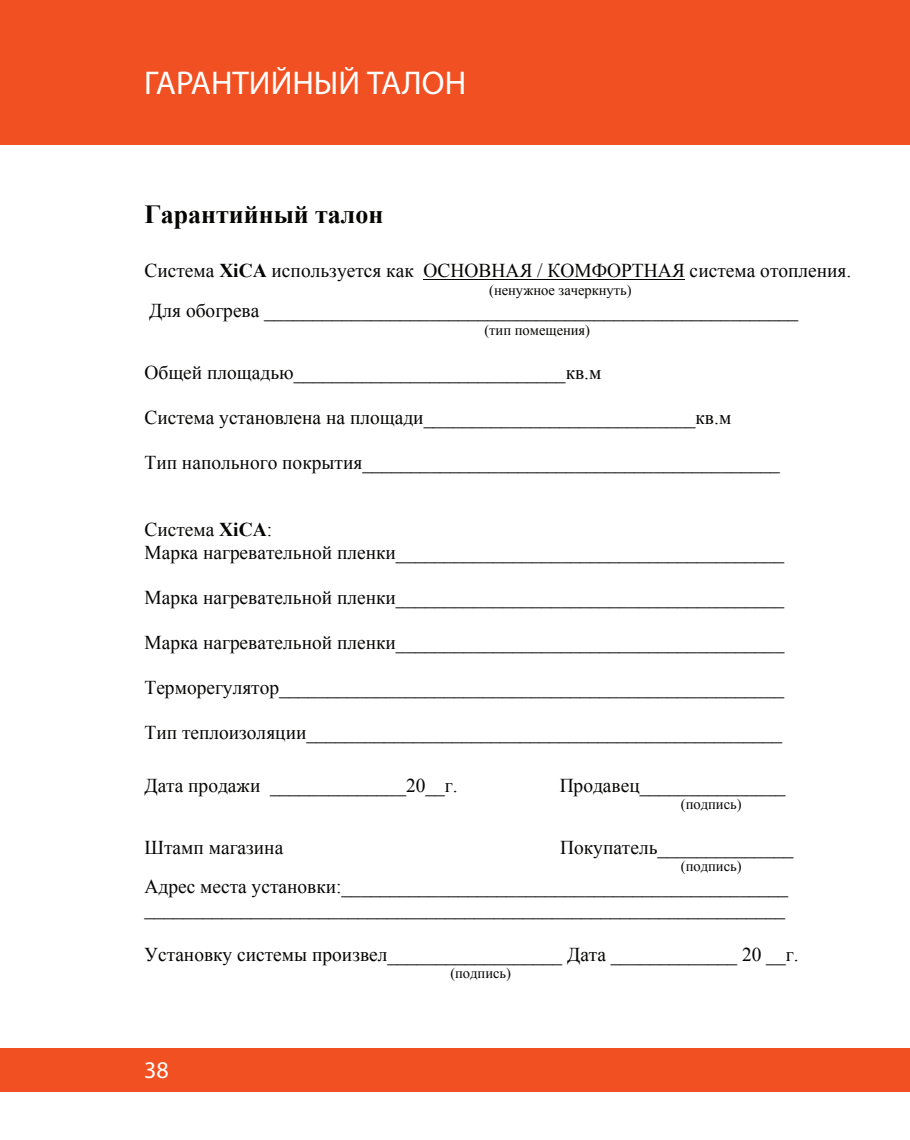
<style>
.page{position:relative;width:910px;height:1140px;background:#fff}
.page>*{position:absolute;margin:0;border:0;box-sizing:border-box;transform-origin:0 0}
.t1{font:33px "Myriad Pro";color:#fff}
.t2{font:700 26.1px "Times New Roman";color:#050504}
.t3{font:24px "Myriad Pro";color:#fff}
.t4{font:19.5px/22.5px "Times New Roman";color:#050504}
.t5{font:14.7px "Times New Roman";color:#050504}
.s1{font-weight:700}
</style>
<div class="page">
<div style="left:0;top:1048px;width:910px;height:44px;background:#f15122"></div>
<div style="left:0;top:0;width:910px;height:145px;background:#f15122"></div>
<hr style="left:423px;top:279px;width:262px;height:1px;background:#050504">
<h1 class="t1" style="left:144px;top:63px;width:323px">ГАРАНТИЙНЫЙ ТАЛОН</h1>
<h2 class="t2" style="left:144px;top:197px;width:240px">Гарантийный талон</h2>
<p class="t4" style="left:144px;top:259px;width:708px">Система <span class="s1">XiCA</span> используется как ОСНОВНАЯ / КОМФОРТНАЯ система отопления.</p>
<p class="t5" style="left:489px;top:280px;width:144px">(ненужное зачеркнуть)</p>
<p class="t4" style="left:149px;top:298px;width:650px">Для обогрева _______________________________________________________</p>
<p class="t5" style="left:484px;top:320px;width:107px">(тип помещения)</p>
<p class="t4" style="left:144px;top:360px;width:458px">Общей площадью____________________________кв.м</p>
<p class="t4" style="left:144px;top:405px;width:588px">Система установлена на площади____________________________кв.м</p>
<p class="t4" style="left:144px;top:450px;width:637px">Тип напольного покрытия___________________________________________</p>
<p class="t4" style="left:144px;top:518px;width:641px">Система <span class="s1">XiCA</span>:<br>Марка нагревательной пленки________________________________________</p>
<p class="t4" style="left:144px;top:586px;width:641px">Марка нагревательной пленки________________________________________</p>
<p class="t4" style="left:144px;top:631px;width:641px">Марка нагревательной пленки________________________________________</p>
<p class="t4" style="left:144px;top:676px;width:641px">Терморегулятор____________________________________________________</p>
<p class="t4" style="left:144px;top:721px;width:639px">Тип теплоизоляции_________________________________________________</p>
<p class="t4" style="left:144px;top:773px;width:315px">Дата продажи ______________20__г.</p>
<p class="t4" style="left:560px;top:773px;width:227px">Продавец_______________</p>
<p class="t5" style="left:681px;top:794px;width:62px">(подпись)</p>
<p class="t4" style="left:144px;top:835px;width:140px">Штамп магазина</p>
<p class="t4" style="left:560px;top:835px;width:235px">Покупатель______________</p>
<p class="t5" style="left:681px;top:856px;width:62px">(подпись)</p>
<p class="t4" style="left:144px;top:874px;width:645px">Адрес места установки:______________________________________________ __________________________________________________________________</p>
<p class="t4" style="left:144px;top:942px;width:656px">Установку системы произвел__________________ Дата _____________ 20 __г.</p>
<p class="t5" style="left:450px;top:963px;width:62px">(подпись)</p>
<p class="t3" style="left:144px;top:1055px;width:26px">38</p>
</div>
